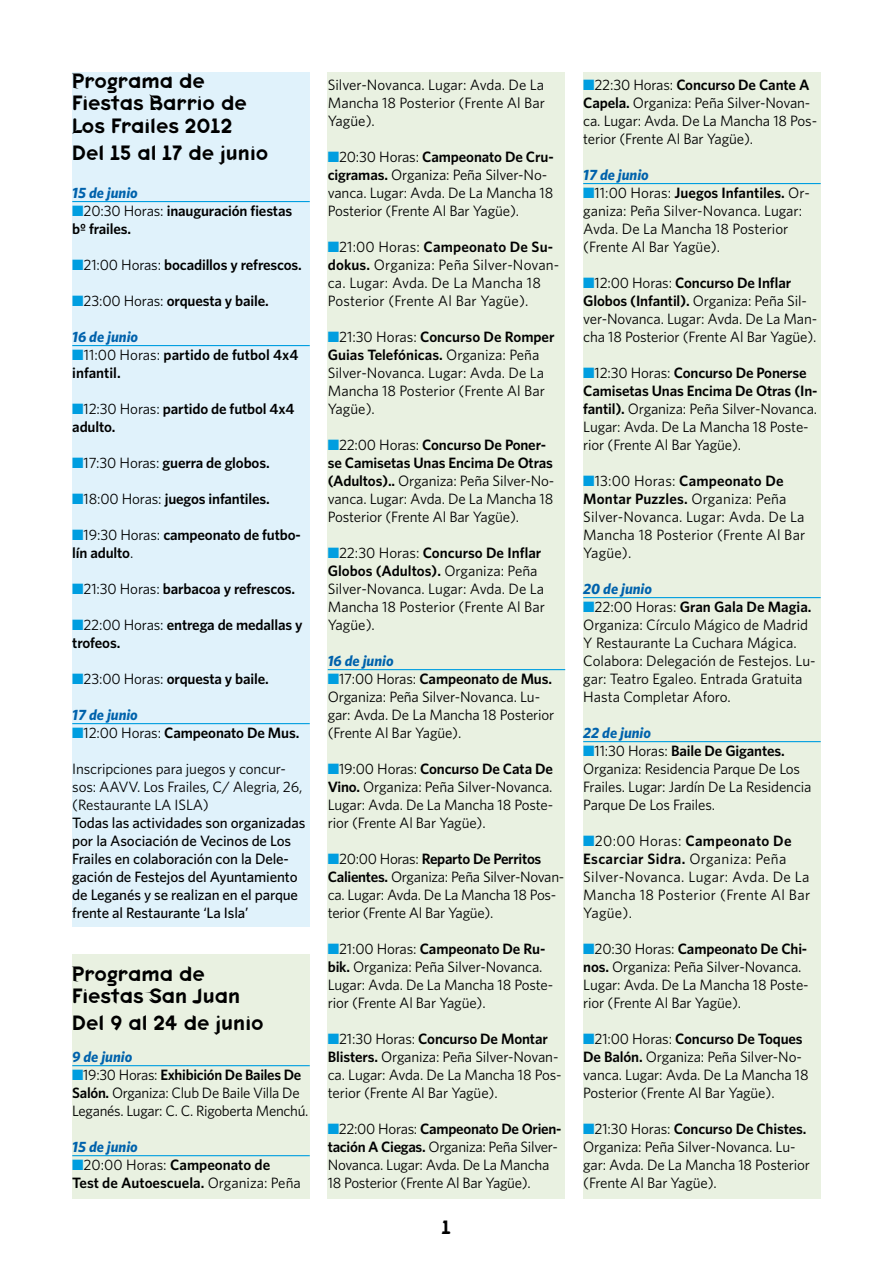
<style>
.page{position:relative;width:893px;height:1263px;background:#fff}
.page>*{position:absolute;margin:0;border:0;box-sizing:border-box;transform-origin:0 0}
.t1{font:21px/22.5px "Keedy Sans Especial";color:#000}
.t2{font:19.5px "Keedy Sans Especial";color:#000}
.t3{font:15px/18px "Whitney";letter-spacing:-.01em;color:#000}
.t4{font:600 15px/18px "Whitney";letter-spacing:-.01em;color:#000}
.t5{font:15px/18px "Whitney";letter-spacing:.01em;color:#000}
.t6{font:500 15px/18px "Whitney";letter-spacing:-.01em;color:#000}
.t7{font:15px/18px "Whitney";letter-spacing:.02em;color:#000}
.t8{font:italic 700 15px "Whitney";color:#0062ac}
.s1{color:#009ee0}
.s2{font-weight:400}
.s3{font-weight:600}
</style>
<div class="page">
<div style="left:72px;top:72px;width:238px;height:855px;background:#e0f2fb"></div>
<div style="left:72px;top:955px;width:238px;height:244px;background:#e9f1e1"></div>
<div style="left:328px;top:72px;width:237px;height:1127px;background:#e9f1e1"></div>
<div style="left:583px;top:72px;width:238px;height:1127px;background:#e9f1e1"></div>
<hr style="left:72px;top:201px;width:238px;height:1px;background:#009ee0">
<hr style="left:72px;top:345px;width:238px;height:1px;background:#009ee0">
<hr style="left:72px;top:723px;width:238px;height:1px;background:#009ee0">
<hr style="left:72px;top:1065px;width:238px;height:1px;background:#009ee0">
<hr style="left:72px;top:1155px;width:238px;height:1px;background:#009ee0">
<hr style="left:328px;top:669px;width:237px;height:1px;background:#009ee0">
<hr style="left:583px;top:183px;width:238px;height:1px;background:#009ee0">
<hr style="left:583px;top:597px;width:238px;height:1px;background:#009ee0">
<hr style="left:583px;top:741px;width:238px;height:1px;background:#009ee0">
<h1 class="t1" style="left:72px;top:70px;width:176px">Programa de<br>Fiestas Barrio de<br>Los Frailes 2012</h1>
<h1 class="t1" style="left:72px;top:141px;width:198px">Del 15 al 17 de junio</h1>
<p class="t8" style="left:72px;top:183px;width:67px">15 de junio</p>
<p class="t4" style="left:72px;top:201px;width:221px"><span class="s1">■</span><span class="s2">20:30 Horas:</span> inauguración fiestas bº frailes.</p>
<p class="t4" style="left:72px;top:255px;width:231px"><span class="s1">■</span><span class="s2">21:00 Horas:</span> bocadillos y refrescos.</p>
<p class="t4" style="left:72px;top:291px;width:198px"><span class="s1">■</span><span class="s2">23:00 Horas:</span> orquesta y baile.</p>
<p class="t8" style="left:72px;top:327px;width:67px">16 de junio</p>
<p class="t4" style="left:72px;top:345px;width:228px"><span class="s1">■</span><span class="s2">11:00 Horas:</span> partido de futbol 4x4 infantil.</p>
<p class="t4" style="left:72px;top:399px;width:224px"><span class="s1">■</span><span class="s2">12:30 Horas:</span> partido de futbol 4x4 adulto.</p>
<p class="t4" style="left:72px;top:453px;width:199px"><span class="s1">■</span><span class="s2">17:30 Horas:</span> guerra de globos.</p>
<p class="t4" style="left:72px;top:489px;width:199px"><span class="s1">■</span><span class="s2">18:00 Horas:</span> juegos infantiles.</p>
<p class="t4" style="left:72px;top:525px;width:230px"><span class="s1">■</span><span class="s2">19:30 Horas:</span> campeonato de futbo&shy;lín adulto<span class="s2">.</span></p>
<p class="t4" style="left:72px;top:579px;width:224px"><span class="s1">■</span><span class="s2">21:30 Horas:</span> barbacoa y refrescos.</p>
<p class="t4" style="left:72px;top:615px;width:232px"><span class="s1">■</span><span class="s2">22:00 Horas:</span> entrega de medallas y trofeos.</p>
<p class="t4" style="left:72px;top:669px;width:198px"><span class="s1">■</span><span class="s2">23:00 Horas:</span> orquesta y baile.</p>
<p class="t8" style="left:72px;top:705px;width:67px">17 de junio</p>
<p class="t4" style="left:72px;top:723px;width:229px"><span class="s1">■</span><span class="s2">12:00 Horas:</span> Campeonato De Mus.</p>
<p class="t3" style="left:72px;top:759px;width:232px">Inscripciones para juegos y concur&shy;sos: AAVV. Los Frailes, C/ Alegria, 26, (Restaurante LA ISLA)</p>
<p class="t6" style="left:72px;top:814px;width:235px">Todas las actividades son organizadas por la Asociación de Vecinos de Los Frailes en colaboración con la Dele&shy;gación de Festejos del Ayuntamiento de Leganés y se realizan en el parque frente al Restaurante ‘La Isla’</p>
<h1 class="t1" style="left:72px;top:962px;width:169px">Programa de<br>Fiestas San Juan</h1>
<h1 class="t1" style="left:72px;top:1012px;width:193px">Del 9 al 24 de junio</h1>
<p class="t8" style="left:72px;top:1047px;width:62px">9 de junio</p>
<p class="t3" style="left:72px;top:1065px;width:238px"><span class="s1">■</span>19:30 Horas: <span class="s3">Exhibición De Bailes De<br>Salón.</span> Organiza: Club De Baile Villa De<br>Leganés. Lugar: C. C. Rigoberta Menchú.</p>
<p class="t8" style="left:72px;top:1137px;width:67px">15 de junio</p>
<p class="t4" style="left:72px;top:1155px;width:230px"><span class="s1">■</span><span class="s2">20:00 Horas:</span> Campeonato de<br>Test de Autoescuela. <span class="s2">Organiza: Peña</span></p>
<p class="t3" style="left:328px;top:75px;width:219px;text-align:justify">Silver-Novanca. Lugar: Avda. De La Mancha 18 Posterior (Frente Al Bar Yagüe).</p>
<p class="t3" style="left:328px;top:147px;width:227px"><span class="s1">■</span>20:30 Horas: <span class="s3">Campeonato De Cru&shy;cigramas.</span> Organiza: Peña Silver-No&shy;vanca. Lugar: Avda. De La Mancha 18<br>Posterior (Frente Al Bar Yagüe).</p>
<p class="t5" style="left:328px;top:237px;width:233px"><span class="s1">■</span>21:00 Horas: <span class="s3">Campeonato De Su&shy;dokus.</span> Organiza: Peña Silver-Novan&shy;ca. Lugar: Avda. De La Mancha 18<br>Posterior (Frente Al Bar Yagüe).</p>
<p class="t3" style="left:328px;top:327px;width:228px"><span class="s1">■</span>21:30 Horas: <span class="s3">Concurso De Romper<br>Guias Telefónicas.</span> Organiza: Peña<br>Silver-Novanca. Lugar: Avda. De La<br>Mancha 18 Posterior (Frente Al Bar<br>Yagüe).</p>
<p class="t3" style="left:328px;top:435px;width:228px"><span class="s1">■</span>22:00 Horas: <span class="s3">Concurso De Poner&shy;se Camisetas Unas Encima De Otras (Adultos)..</span> Organiza: Peña Silver-No&shy;vanca. Lugar: Avda. De La Mancha 18<br>Posterior (Frente Al Bar Yagüe).</p>
<p class="t3" style="left:328px;top:543px;width:219px"><span class="s1">■</span>22:30 Horas: <span class="s3">Concurso De Inflar<br>Globos (Adultos).</span> Organiza: Peña<br>Silver-Novanca. Lugar: Avda. De La<br>Mancha 18 Posterior (Frente Al Bar<br>Yagüe).</p>
<p class="t8" style="left:328px;top:651px;width:67px">16 de junio</p>
<p class="t3" style="left:328px;top:669px;width:228px"><span class="s1">■</span>17:00 Horas: <span class="s3">Campeonato de Mus.<br></span>Organiza: Peña Silver-Novanca. Lu&shy;gar: Avda. De La Mancha 18 Posterior (Frente Al Bar Yagüe).</p>
<p class="t3" style="left:328px;top:759px;width:227px;text-align:justify"><span class="s1">■</span>19:00 Horas: <span class="s3">Concurso De Cata De Vino.</span> Organiza: Peña Silver-Novanca.<br>Lugar: Avda. De La Mancha 18 Poste&shy;rior (Frente Al Bar Yagüe).</p>
<p class="t3" style="left:328px;top:849px;width:238px"><span class="s1">■</span>20:00 Horas: <span class="s3">Reparto De Perritos Calientes.</span> Organiza: Peña Silver-Novan&shy;ca. Lugar: Avda. De La Mancha 18 Pos&shy;terior (Frente Al Bar Yagüe).</p>
<p class="t3" style="left:328px;top:939px;width:227px"><span class="s1">■</span>21:00 Horas: <span class="s3">Campeonato De Ru&shy;bik.</span> Organiza: Peña Silver-Novanca.<br>Lugar: Avda. De La Mancha 18 Poste&shy;rior (Frente Al Bar Yagüe).</p>
<p class="t3" style="left:328px;top:1029px;width:235px"><span class="s1">■</span>21:30 Horas: <span class="s3">Concurso De Montar Blisters.</span> Organiza: Peña Silver-Novan&shy;ca. Lugar: Avda. De La Mancha 18 Pos&shy;terior (Frente Al Bar Yagüe).</p>
<p class="t3" style="left:328px;top:1119px;width:235px"><span class="s1">■</span>22:00 Horas: <span class="s3">Campeonato De Orien&shy;tación A Ciegas.</span> Organiza: Peña Silver-Novanca. Lugar: Avda. De La Mancha 18 Posterior (Frente Al Bar Yagüe).</p>
<h2 class="t2" style="left:442px;top:1216px;width:11px">1</h2>
<p class="t3" style="left:583px;top:75px;width:235px"><span class="s1">■</span>22:30 Horas: <span class="s3">Concurso De Cante A Capela.</span> Organiza: Peña Silver-Novan&shy;ca. Lugar: Avda. De La Mancha 18 Pos&shy;terior (Frente Al Bar Yagüe).</p>
<p class="t8" style="left:583px;top:165px;width:67px">17 de junio</p>
<p class="t3" style="left:583px;top:183px;width:228px"><span class="s1">■</span>11:00 Horas: <span class="s3">Juegos Infantiles.</span> Or&shy;ganiza: Peña Silver-Novanca. Lugar:<br>Avda. De La Mancha 18 Posterior (Frente Al Bar Yagüe).</p>
<p class="t3" style="left:583px;top:273px;width:236px"><span class="s1">■</span>12:00 Horas: <span class="s3">Concurso De Inflar Globos (Infantil).</span> Organiza: Peña Sil&shy;ver-Novanca. Lugar: Avda. De La Man&shy;cha 18 Posterior (Frente Al Bar Yagüe).</p>
<p class="t3" style="left:583px;top:363px;width:236px"><span class="s1">■</span>12:30 Horas: <span class="s3">Concurso De Ponerse Camisetas Unas Encima De Otras (In&shy;fantil).</span> Organiza: Peña Silver-Novanca.<br>Lugar: Avda. De La Mancha 18 Poste&shy;rior (Frente Al Bar Yagüe).</p>
<p class="t5" style="left:583px;top:471px;width:224px"><span class="s1">■</span>13:00 Horas: <span class="s3">Campeonato De<br>Montar Puzzles.</span> Organiza: Peña<br>Silver-Novanca. Lugar: Avda. De La<br>Mancha 18 Posterior (Frente Al Bar<br>Yagüe).</p>
<p class="t8" style="left:583px;top:579px;width:70px">20 de junio</p>
<p class="t3" style="left:583px;top:597px;width:234px"><span class="s1">■</span>22:00 Horas: <span class="s3">Gran Gala De Magia.<br></span>Organiza: Círculo Mágico de Madrid Y Restaurante La Cuchara Mágica.<br>Colabora: Delegación de Festejos. Lu&shy;gar: Teatro Egaleo. Entrada Gratuita Hasta Completar Aforo.</p>
<p class="t8" style="left:583px;top:723px;width:69px">22 de junio</p>
<p class="t3" style="left:583px;top:741px;width:230px"><span class="s1">■</span>11:30 Horas: <span class="s3">Baile De Gigantes.<br></span>Organiza: Residencia Parque De Los<br>Frailes. Lugar: Jardín De La Residencia<br>Parque De Los Frailes.</p>
<p class="t7" style="left:583px;top:831px;width:229px"><span class="s1">■</span>20:00 Horas: <span class="s3">Campeonato De<br>Escarciar Sidra.</span> Organiza: Peña<br>Silver-Novanca. Lugar: Avda. De La<br>Mancha 18 Posterior (Frente Al Bar<br>Yagüe).</p>
<p class="t3" style="left:583px;top:939px;width:227px"><span class="s1">■</span>20:30 Horas: <span class="s3">Campeonato De Chi&shy;nos.</span> Organiza: Peña Silver-Novanca.<br>Lugar: Avda. De La Mancha 18 Poste&shy;rior (Frente Al Bar Yagüe).</p>
<p class="t3" style="left:583px;top:1029px;width:227px"><span class="s1">■</span>21:00 Horas: <span class="s3">Concurso De Toques De Balón.</span> Organiza: Peña Silver-No&shy;vanca. Lugar: Avda. De La Mancha 18<br>Posterior (Frente Al Bar Yagüe).</p>
<p class="t3" style="left:583px;top:1119px;width:228px"><span class="s1">■</span>21:30 Horas: <span class="s3">Concurso De Chistes.<br></span>Organiza: Peña Silver-Novanca. Lu&shy;gar: Avda. De La Mancha 18 Posterior (Frente Al Bar Yagüe).</p>
</div>
